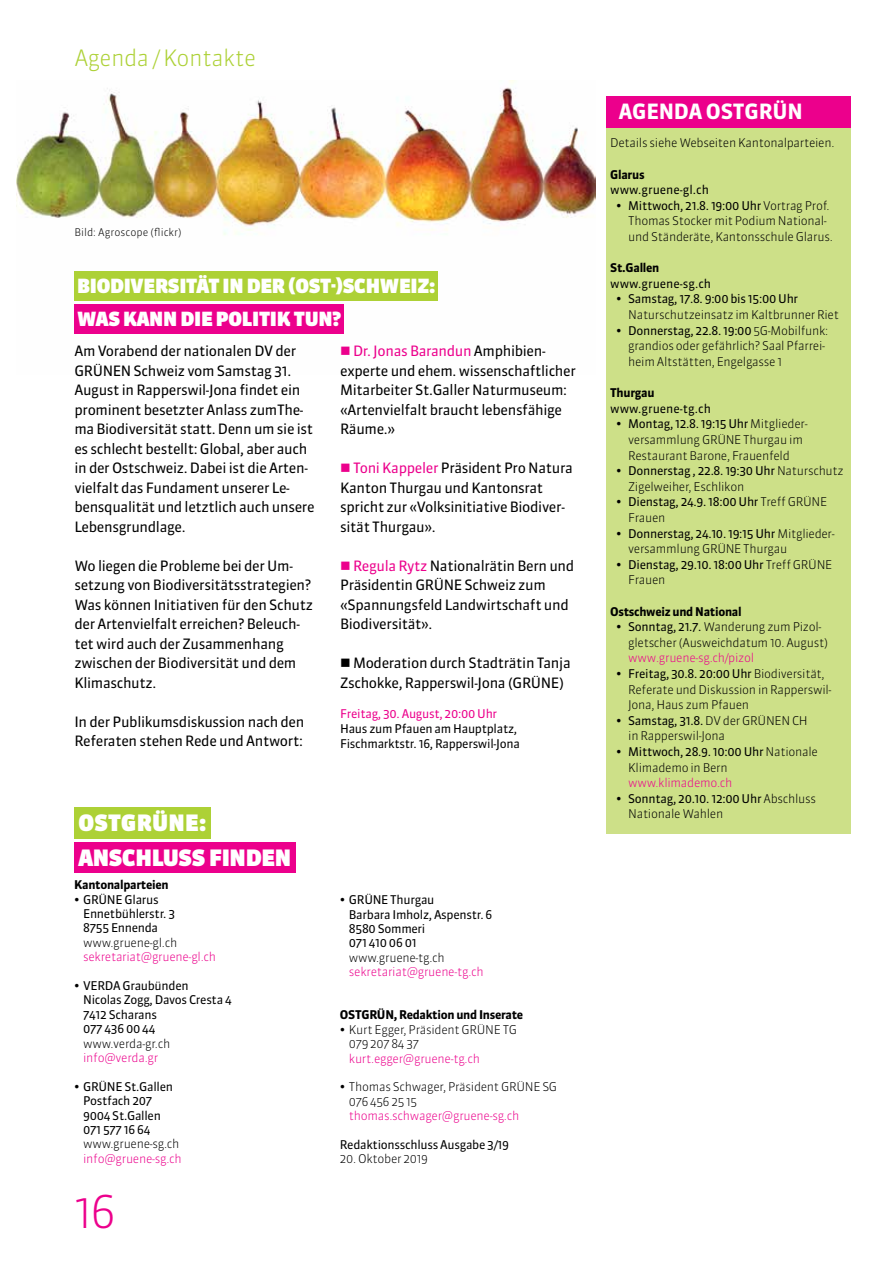
<style>
.page{position:relative;width:893px;height:1263px;background:#fff}
.page>*{position:absolute;margin:0;border:0;box-sizing:border-box;transform-origin:0 0}
.t1{font:300 45px "Sanuk OT";color:#ec008c}
.t2{font:900 22.5px "Sanuk OT";letter-spacing:-.015em;color:#fff}
.t3{font:300 22.5px "Sanuk OT";letter-spacing:-.025em;color:#add136}
.t4{font:900 22.5px "Sanuk OT";letter-spacing:.01em;color:#fff}
.t5{font:700 21px "Sanuk OT";letter-spacing:-.01em;color:#fff}
.t6{font:900 19.5px/33px "Sanuk OT";letter-spacing:-.015em;color:#fff}
.t7{font:14.25px/19.5px "Sanuk OT";letter-spacing:-.025em;color:#000}
.t8{font:300 12px/15.6px "Sanuk OT";letter-spacing:-.025em;color:#000}
.t9{font:12px/14.4px "Sanuk OT";letter-spacing:-.025em;color:#000}
.t10{font:300 12px "Sanuk OT";letter-spacing:-.025em;color:#ec008c}
.t11{font:700 12px "Sanuk OT";letter-spacing:-.025em;color:#000}
.t12{font:12px "Sanuk OT";color:#000}
.t13{font:12px "Sanuk OT";letter-spacing:-.025em;color:#ec008c}
.t14{font:300 10.5px "Sanuk OT";color:#000}
.s1{color:#ec008c}
.s2{font-weight:400}
.s3{font-weight:300}
</style>
<div class="page">
<div style="left:606px;top:128px;width:244px;height:705px;background:#cde088"></div>
<div style="left:606px;top:96px;width:244px;height:32px;background:#ec008c"></div>
<img style="left:16px;top:81px;width:579px;height:154px">
<div style="left:74px;top:271px;width:364px;height:30px;background:#add136"></div>
<div style="left:74px;top:304px;width:270px;height:30px;background:#ec008c"></div>
<div style="left:74px;top:842px;width:222px;height:31px;background:#ec008c"></div>
<div style="left:74px;top:807px;width:136px;height:32px;background:#add136"></div>
<h2 class="t3" style="left:74px;top:44px;width:183px">Agenda / Kontakte</h2>
<p class="t14" style="left:74px;top:226px;width:109px">Bild: Agroscope (flickr)</p>
<h3 class="t6" style="left:77px;top:270px;width:360px">BIODIVERSITÄT IN DER (OST-)SCHWEIZ:<br>WAS KANN DIE POLITIK TUN?</h3>
<p class="t7" style="left:74px;top:342px;width:242px">Am Vorabend der nationalen DV der GRÜNEN Schweiz vom Samstag 31.<br>August in Rapperswil-Jona findet ein prominent besetzter Anlass zumThe&shy;ma Biodiversität statt. Denn um sie ist es schlecht bestellt: Global, aber auch in der Ostschweiz. Dabei ist die Arten&shy;vielfalt das Fundament unserer Le&shy;bensqualität und letztlich auch unsere Lebensgrundlage.</p>
<p class="t7" style="left:74px;top:556px;width:240px">Wo liegen die Probleme bei der Um&shy;setzung von Biodiversitätsstrategien?<br>Was können Initiativen für den Schutz der Artenvielfalt erreichen? Beleuch&shy;tet wird auch der Zusammenhang zwischen der Biodiversität und dem Klimaschutz.</p>
<p class="t7" style="left:74px;top:712px;width:232px">In der Publikumsdiskussion nach den<br>Referaten stehen Rede und Antwort:</p>
<h2 class="t4" style="left:79px;top:809px;width:129px">OSTGRÜNE:</h2>
<h2 class="t2" style="left:79px;top:844px;width:214px">ANSCHLUSS FINDEN</h2>
<p class="t11" style="left:74px;top:877px;width:96px">Kantonalparteien</p>
<p class="t9" style="left:83px;top:892px;width:94px;text-indent:-9px">• GRÜNE Glarus<br>Ennetbühlerstr. 3<br>8755 Ennenda</p>
<p class="t8" style="left:83px;top:935px;width:96px">www.gruene-gl.ch</p>
<p class="t10" style="left:83px;top:949px;width:134px">sekretariat@gruene-gl.ch</p>
<p class="t9" style="left:83px;top:978px;width:150px;text-indent:-9px">• VERDA Graubünden<br>Nicolas Zogg, Davos Cresta 4<br>7412 Scharans<br>077 436 00 44</p>
<p class="t8" style="left:83px;top:1035px;width:89px">www.verda-gr.ch</p>
<p class="t10" style="left:83px;top:1050px;width:77px">info@verda.gr</p>
<p class="t9" style="left:83px;top:1079px;width:91px;text-indent:-9px">• GRÜNE St.Gallen<br>Postfach 207<br>9004 St.Gallen<br>071 577 16 64</p>
<p class="t8" style="left:83px;top:1136px;width:98px">www.gruene-sg.ch</p>
<p class="t10" style="left:83px;top:1151px;width:100px">info@gruene-sg.ch</p>
<h1 class="t1" style="left:74px;top:1184px;width:43px">16</h1>
<p class="t7" style="left:340px;top:341px;width:237px"><span class="s1">■ Dr. Jonas Barandun</span> Amphibien&shy;experte und ehem. wissenschaftlicher<br>Mitarbeiter St.Galler Naturmuseum: «Artenvielfalt braucht lebensfähige<br>Räume.»</p>
<p class="t7" style="left:340px;top:458px;width:234px"><span class="s1">■ Toni Kappeler</span> Präsident Pro Natura<br>Kanton Thurgau und Kantonsrat spricht zur «Volksinitiative Biodiver&shy;sität Thurgau».</p>
<p class="t7" style="left:340px;top:556px;width:236px"><span class="s1">■ Regula Rytz</span> Nationalrätin Bern und<br>Präsidentin GRÜNE Schweiz zum «Spannungsfeld Landwirtschaft und<br>Biodiversität».</p>
<p class="t7" style="left:340px;top:653px;width:232px">■ Moderation durch Stadträtin Tanja<br>Zschokke, Rapperswil-Jona (GRÜNE)</p>
<p class="t13" style="left:340px;top:706px;width:159px">Freitag, 30. August, 20:00 Uhr</p>
<p class="t9" style="left:340px;top:721px;width:181px;line-height:15px">Haus zum Pfauen am Hauptplatz,<br>Fischmarktstr. 16, Rapperswil-Jona</p>
<p class="t9" style="left:349px;top:892px;width:145px;text-indent:-9px">• GRÜNE Thurgau<br>Barbara Imholz, Aspenstr. 6<br>8580 Sommeri<br>071 410 06 01</p>
<p class="t8" style="left:349px;top:949px;width:97px">www.gruene-tg.ch</p>
<p class="t10" style="left:349px;top:964px;width:136px">sekretariat@gruene-tg.ch</p>
<p class="t11" style="left:340px;top:1007px;width:185px">OSTGRÜN, Redaktion und Inserate</p>
<p class="t8" style="left:349px;top:1022px;width:170px;line-height:14.4px;text-indent:-9px">• Kurt Egger, Präsident GRÜNE TG<br>079 207 84 37</p>
<p class="t10" style="left:349px;top:1051px;width:133px">kurt.egger@gruene-tg.ch</p>
<p class="t8" style="left:349px;top:1080px;width:210px;line-height:14.4px;text-indent:-9px">• Thomas Schwager, Präsident GRÜNE SG<br>076 456 25 15</p>
<p class="t10" style="left:349px;top:1108px;width:172px">thomas.schwager@gruene-sg.ch</p>
<p class="t9" style="left:340px;top:1137px;width:171px">Redaktionsschluss Ausgabe 3/19</p>
<p class="t8" style="left:340px;top:1151px;width:89px">20. Oktober 2019</p>
<h3 class="t5" style="left:619px;top:99px;width:185px">AGENDA OSTGRÜN</h3>
<p class="t8" style="left:610px;top:135px;width:226px">Details siehe Webseiten Kantonalparteien.</p>
<p class="t11" style="left:610px;top:167px;width:36px">Glarus</p>
<p class="t12" style="left:610px;top:182px;width:100px">www.gruene-gl.ch</p>
<p class="t8" style="left:628px;top:198px;width:206px;text-indent:-12px">• <span class="s2">Mittwoch, 21.8. 19:00 Uhr</span> Vortrag Prof.<br>Thomas Stocker mit Podium National&shy;und Ständeräte, Kantonsschule Glarus.</p>
<p class="t11" style="left:610px;top:260px;width:51px">St.Gallen</p>
<p class="t12" style="left:610px;top:276px;width:102px">www.gruene-sg.ch</p>
<p class="t8" style="left:628px;top:291px;width:212px;text-indent:-12px">• <span class="s2">Samstag, 17.8. 9:00 bis 15:00 Uhr<br></span>Naturschutzeinsatz im Kaltbrunner Riet</p>
<p class="t8" style="left:628px;top:323px;width:202px;text-indent:-12px">• <span class="s2">Donnerstag, 22.8. 19:00</span> 5G-Mobilfunk: grandios oder gefährlich? Saal Pfarrei&shy;heim Altstätten, Engelgasse 1</p>
<p class="t11" style="left:610px;top:385px;width:46px">Thurgau</p>
<p class="t12" style="left:610px;top:401px;width:102px">www.gruene-tg.ch</p>
<p class="t8" style="left:628px;top:416px;width:181px;text-indent:-12px">• <span class="s2">Montag, 12.8. 19:15 Uhr</span> Mitglieder&shy;versammlung GRÜNE Thurgau im<br>Restaurant Barone, Frauenfeld</p>
<p class="t8" style="left:628px;top:463px;width:217px;text-indent:-12px">• <span class="s2">Donnerstag , 22.8. 19:30 Uhr</span> Naturschutz<br>Zigelweiher, Eschlikon</p>
<p class="t9" style="left:628px;top:494px;width:200px;line-height:15.6px;text-indent:-12px">• Dienstag, 24.9. 18:00 Uhr <span class="s3">Treff GRÜNE<br>Frauen</span></p>
<p class="t8" style="left:628px;top:525px;width:208px;text-indent:-12px">• <span class="s2">Donnerstag, 24.10. 19:15 Uhr</span> Mitglieder&shy;versammlung GRÜNE Thurgau</p>
<p class="t9" style="left:628px;top:557px;width:206px;line-height:15.6px;text-indent:-12px">• Dienstag, 29.10. 18:00 Uhr <span class="s3">Treff GRÜNE<br>Frauen</span></p>
<p class="t11" style="left:610px;top:604px;width:133px">Ostschweiz und National</p>
<p class="t8" style="left:628px;top:619px;width:201px;text-indent:-12px">• <span class="s2">Sonntag, 21.7.</span> Wanderung zum Pizol&shy;gletscher (Ausweichdatum 10. August)</p>
<p class="t10" style="left:628px;top:650px;width:127px">www.gruene-sg.ch/pizol</p>
<p class="t8" style="left:628px;top:666px;width:205px;text-indent:-12px">• <span class="s2">Freitag, 30.8. 20:00 Uhr</span> Biodiversität,<br>Referate und Diskussion in Rapperswil-<br>Jona, Haus zum Pfauen</p>
<p class="t8" style="left:628px;top:713px;width:181px;text-indent:-12px">• <span class="s2">Samstag, 31.8.</span> DV der GRÜNEN CH in Rapperswil-Jona</p>
<p class="t8" style="left:628px;top:744px;width:191px;text-indent:-12px">• <span class="s2">Mittwoch, 28.9. 10:00 Uhr</span> Nationale<br>Klimademo in Bern</p>
<p class="t10" style="left:628px;top:775px;width:106px">www.klimademo.ch</p>
<p class="t8" style="left:628px;top:791px;width:189px;text-indent:-12px">• <span class="s2">Sonntag, 20.10. 12:00 Uhr</span> Abschluss<br>Nationale Wahlen</p>
</div>
